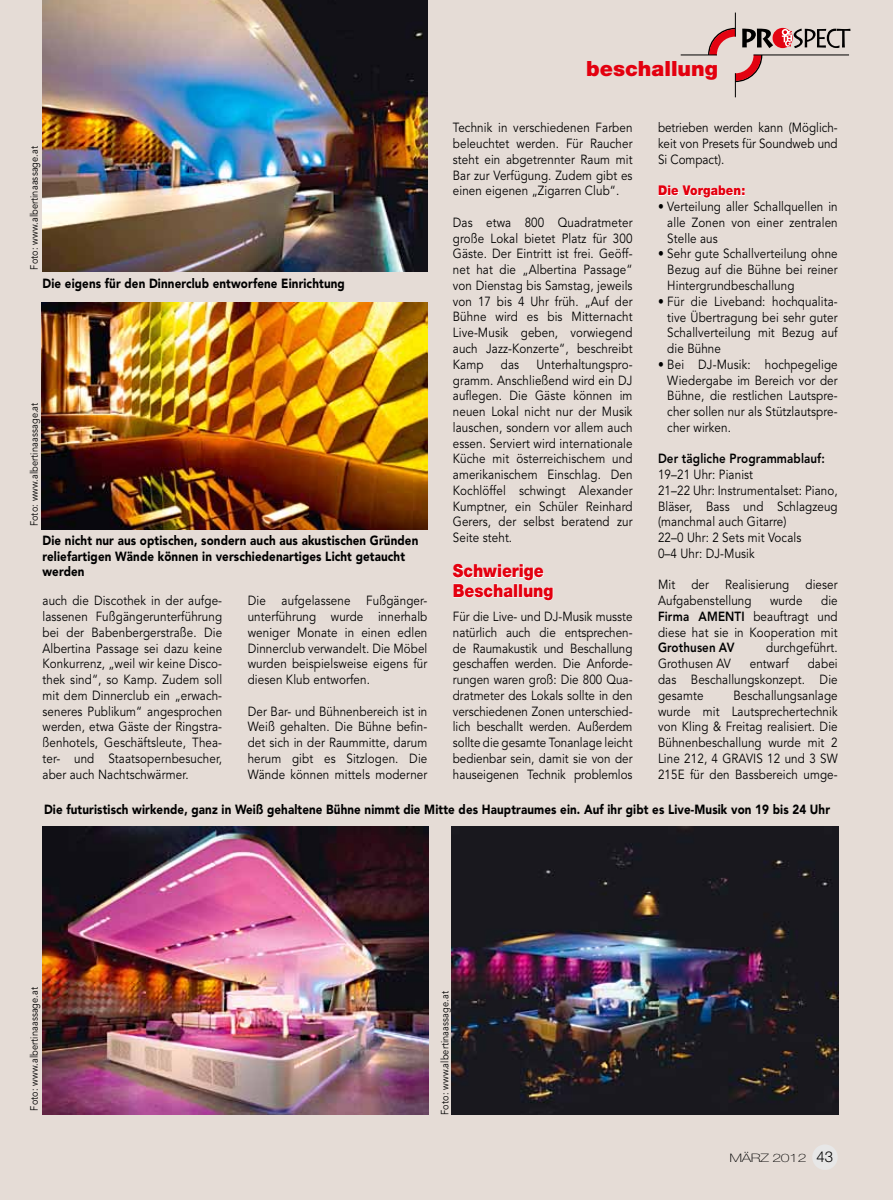
<style>
.page{position:relative;width:893px;height:1200px;background:#fff}
.page>*{position:absolute;margin:0;border:0;box-sizing:border-box;transform-origin:0 0}
.t1{font:900 21px "Helvetica Neue";color:#e3000f}
.t2{font:900 18px/19.5px "Helvetica Neue";color:#e3000f;scale:.88 1}
.t3{font:900 13.5px "Helvetica Neue";letter-spacing:.01em;color:#e3000f;scale:.88 1}
.t4{font:13.2px/15.8px "Avenir";letter-spacing:.01em;color:#000;text-align:justify;scale:.88 1}
.t5{font:900 13.2px/15.8px "Avenir";letter-spacing:.01em;color:#000;scale:.88 1}
.t6{font:800 13.2px "Avenir";letter-spacing:.01em;color:#000;scale:.88 1}
.t7{font:100 11.7px "Helvetica Neue";letter-spacing:-.025em;color:#000;scale:1.35 1}
.t8{font:10.5px "Avenir";letter-spacing:.01em;color:#000;scale:.88 1}
.s1{font-weight:800}
.s2{font-weight:300;font-size:15px}
</style>
<div class="page">
<div style="left:0;top:0;width:893px;height:1199px;background:#e5dcd6"></div>
<div style="left:812px;top:1144px;width:26px;height:25px;background:#e7e7e7;border-radius:50%"></div>
<svg style="left:452px;top:564px;width:101px;height:37px"></svg>
<svg style="left:658px;top:185px;width:87px;height:14px"></svg>
<img style="left:43px;top:0;width:384px;height:271px">
<img style="left:41px;top:302px;width:386px;height:227px">
<img style="left:43px;top:826px;width:386px;height:288px">
<img style="left:452px;top:826px;width:386px;height:288px">
<svg style="left:706px;top:13px;width:144px;height:84px"></svg>
<hr style="left:753px;top:55px;width:96px;height:1px;background:#000">
<hr style="left:681px;top:55px;width:36px;height:1px;background:#000">
<p class="t8" style="left:28px;top:269px;width:142px;rotate:-90deg">Foto: www.albertinaassage.at</p>
<p class="t5" style="left:43px;top:275px;width:345px">Die eigens für den Dinnerclub entworfene Einrichtung</p>
<p class="t8" style="left:28px;top:526px;width:142px;rotate:-90deg">Foto: www.albertinaassage.at</p>
<p class="t5" style="left:43px;top:532px;width:429px">Die nicht nur aus optischen, sondern auch aus akustischen Gründen reliefartigen Wände können in verschiedenartiges Licht getaucht werden</p>
<p class="t4" style="left:43px;top:593px;width:206px">auch die Discothek in der aufge&shy;lassenen Fußgängerunterführung bei der Babenbergerstraße. Die Albertina Passage sei dazu keine Konkurrenz, „weil wir keine Disco&shy;thek sind“, so Kamp. Zudem soll mit dem Dinnerclub ein „erwach&shy;seneres Publikum“ angesprochen werden, etwa Gäste der Ringstra&shy;ßenhotels, Geschäftsleute, Thea&shy;ter- und Staatsopernbesucher, aber auch Nachtschwärmer.</p>
<p class="t4" style="left:248px;top:593px;width:206px">Die aufgelassene Fußgänger&shy;unterführung wurde innerhalb weniger Monate in einen edlen Dinnerclub verwandelt. Die Möbel wurden beispielsweise eigens für diesen Klub entworfen.</p>
<p class="t4" style="left:248px;top:703px;width:206px">Der Bar- und Bühnenbereich ist in Weiß gehalten. Die Bühne befin&shy;det sich in der Raummitte, darum herum gibt es Sitzlogen. Die Wände können mittels moderner</p>
<h1 class="t1" style="left:586px;top:56px;width:133px">beschallung</h1>
<p class="t4" style="left:453px;top:120px;width:206px">Technik in verschiedenen Farben beleuchtet werden. Für Raucher steht ein abgetrennter Raum mit Bar zur Verfügung. Zudem gibt es einen eigenen „Zigarren Club“.</p>
<p class="t4" style="left:453px;top:215px;width:206px">Das etwa 800 Quadratmeter große Lokal bietet Platz für 300<br>Gäste. Der Eintritt ist frei. Geöff&shy;net hat die „Albertina Passage“ von Dienstag bis Samstag, jeweils von 17 bis 4 Uhr früh. „Auf der Bühne wird es bis Mitternacht Live-Musik geben, vorwiegend auch Jazz-Konzerte“, beschreibt Kamp</p>
<p class="t4" style="left:453px;top:356px;width:206px;text-indent:84px">Unterhaltungspro&shy;gramm. Anschließend wird ein DJ auflegen. Die Gäste können im neuen Lokal nicht nur der Musik lauschen, sondern vor allem auch essen. Serviert wird internationale Küche mit österreichischem und amerikanischem Einschlag. Den Kochlöffel schwingt Alexander Kumptner, ein Schüler Reinhard Gerers, der selbst beratend zur Seite steht.</p>
<h2 class="t2" style="left:453px;top:561px;width:116px">Schwierige<br>Beschallung</h2>
<p class="t4" style="left:453px;top:608px;width:206px">Für die Live- und DJ-Musik musste natürlich auch die entsprechen&shy;de Raumakustik und Beschallung geschaffen werden. Die Anforde&shy;rungen waren groß: Die 800 Qua&shy;dratmeter des Lokals sollte in den verschiedenen Zonen unterschied&shy;lich beschallt werden. Außerdem sollte die gesamte Tonanlage leicht bedienbar sein, damit sie von der hauseigenen Technik problemlos</p>
<p class="t4" style="left:501px;top:356px;width:22px">das</p>
<p class="t4" style="left:658px;top:120px;width:206px">betrieben werden kann (Möglich&shy;keit von Presets für Soundweb und Si Compact).</p>
<p class="t3" style="left:658px;top:182px;width:101px">Die Vorgaben:</p>
<p class="t4" style="left:667px;top:199px;width:195px;text-indent:-9px">• Verteilung aller Schallquellen in alle Zonen von einer zentralen Stelle aus</p>
<p class="t4" style="left:667px;top:246px;width:195px;text-indent:-9px">• Sehr gute Schallverteilung ohne Bezug auf die Bühne bei reiner Hintergrundbeschallung</p>
<p class="t4" style="left:667px;top:293px;width:195px;text-indent:-9px">• Für die Liveband: hochqualita&shy;tive Übertragung bei sehr guter Schallverteilung mit Bezug auf die Bühne</p>
<p class="t4" style="left:667px;top:356px;width:195px;text-indent:-9px">• Bei DJ-Musik: hochpegelige Wiedergabe im Bereich vor der Bühne, die restlichen Lautspre&shy;cher sollen nur als Stützlautspre&shy;cher wirken.</p>
<p class="t6" style="left:658px;top:451px;width:191px">Der tägliche Programmablauf:</p>
<p class="t4" style="left:658px;top:467px;width:206px;text-align:left">19–21 Uhr: Pianist<br>21–22 Uhr: Instrumentalset: Piano,<br>Bläser, Bass und Schlagzeug (manchmal auch Gitarre)<br>22–0 Uhr: 2 Sets mit Vocals<br>0–4 Uhr: DJ-Musik</p>
<p class="t4" style="left:658px;top:577px;width:206px">Mit der Realisierung dieser<br>Aufgabenstellung</p>
<p class="t4" style="left:658px;top:593px;width:206px;text-indent:163px">die <span class="s1">Firma AMENTI</span> beauftragt und diese hat sie in Kooperation mit</p>
<p class="t6" style="left:658px;top:640px;width:88px">Grothusen AV</p>
<p class="t4" style="left:766px;top:640px;width:83px">durchgeführt.</p>
<p class="t4" style="left:658px;top:656px;width:84px">Grothusen AV</p>
<p class="t4" style="left:750px;top:656px;width:46px">entwarf</p>
<p class="t4" style="left:770px;top:593px;width:38px">wurde</p>
<p class="t4" style="left:658px;top:656px;width:206px;text-indent:150px">dabei das Beschallungskonzept. Die gesamte</p>
<p class="t4" style="left:658px;top:687px;width:206px;text-indent:75px">Beschallungsanlage wurde mit Lautsprechertechnik von Kling &amp; Freitag realisiert. Die Bühnenbeschallung wurde mit 2<br>Line 212, 4 GRAVIS 12 und 3 SW 215E für den Bassbereich umge-</p>
<p class="t5" style="left:44px;top:801px;width:895px">Die futuristisch wirkende, ganz in Weiß gehaltene Bühne nimmt die Mitte des Hauptraumes ein. Auf ihr gibt es Live-Musik von 19 bis 24 Uhr</p>
<p class="t8" style="left:28px;top:1110px;width:142px;rotate:-90deg">Foto: www.albertinaassage.at</p>
<p class="t8" style="left:439px;top:1114px;width:142px;rotate:-90deg">Foto: www.albertinaassage.at</p>
<p class="t7" style="left:729px;top:1150px;width:78px">März 2012 <span class="s2">43</span></p>
</div>
